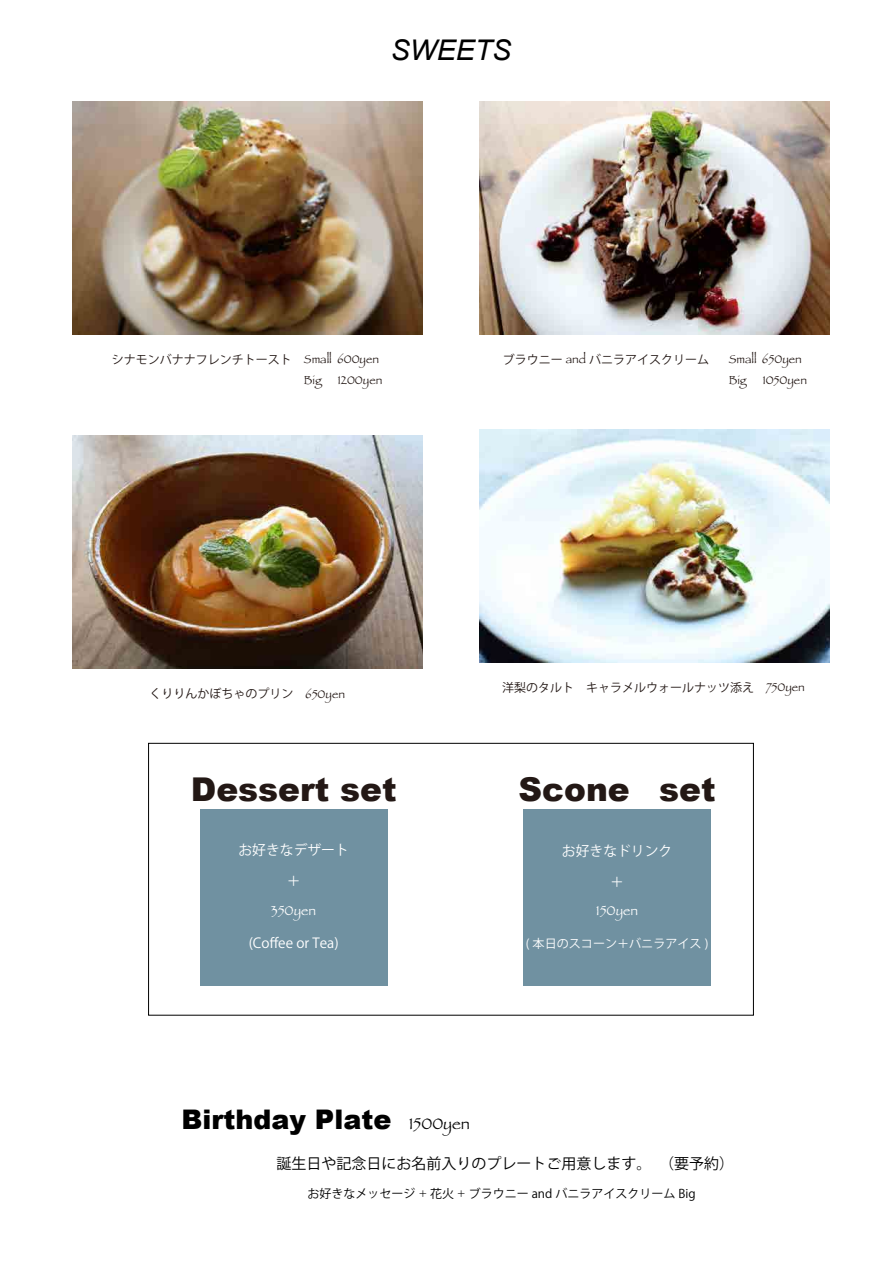
<style>
.page{position:relative;width:893px;height:1263px;background:#fff}
.page>*{position:absolute;margin:0;border:0;box-sizing:border-box;transform-origin:0 0}
.t1{font:900 32.85px "Arial";color:#231815}
.t2{font:italic 28.5px "Arial";color:#000}
.t3{font:900 27px "Arial";color:#000}
.t4{font:16.5px "Papyrus";color:#000}
.t5{font:15px "Koz Go Pr 6 N";color:#000}
.t6{font:13.8px "Koz Go Pr 6 N";color:#fff}
.t7{font:13.8px "Papyrus";color:#fff}
.t8{font:12.15px "Koz Go Pr 6 N";color:#fff}
.t9{font:12px "Koz Go Pr 6 N";color:#231815}
.t10{font:12px "Koz Go Pr 6 N";color:#000}
.t11{font:12px/21px "Papyrus";color:#231815}
.s1{font-family:"Papyrus"}
.s2{font-size:9px}
</style>
<div class="page">
<div style="left:200px;top:809px;width:187px;height:177px;background:#7091a1"></div>
<div style="left:523px;top:809px;width:188px;height:177px;background:#7091a1"></div>
<div style="left:148px;top:743px;width:606px;height:272px;border:1px solid #000"></div>
<img style="left:72px;top:101px;width:350px;height:233px">
<img style="left:72px;top:436px;width:350px;height:233px">
<img style="left:480px;top:429px;width:350px;height:233px">
<img style="left:480px;top:101px;width:350px;height:233px">
<h2 class="t2" style="left:391px;top:32px;width:122px">SWEETS</h2>
<p class="t9" style="left:112px;top:352px;width:269px">シナモンバナナフレンチトースト　<span class="s1">Small 600yen</span></p>
<p class="t11" style="left:338px;top:369px;width:46px">1200yen</p>
<p class="t9" style="left:503px;top:352px;width:208px">ブラウニー <span class="s1">and</span> バニラアイスクリーム</p>
<p class="t11" style="left:763px;top:348px;width:46px;text-indent:-34px">Small 650yen<br>1050yen</p>
<p class="t9" style="left:149px;top:687px;width:197px">くりりんかぼちゃのプリン　<span class="s1">650yen</span></p>
<p class="t9" style="left:502px;top:680px;width:304px">洋梨のタルト　キャラメルウォールナッツ添え　<span class="s1">750yen</span></p>
<h1 class="t1" style="left:191px;top:771px;width:207px">Dessert set</h1>
<p class="t6" style="left:238px;top:842px;width:112px">お好きなデザート</p>
<p class="t6" style="left:287px;top:873px;width:15px">＋</p>
<p class="t7" style="left:271px;top:902px;width:46px">350yen</p>
<p class="t6" style="left:249px;top:935px;width:91px">(Coffee or Tea)</p>
<h1 class="t1" style="left:519px;top:771px;width:199px">Scone set</h1>
<p class="t6" style="left:562px;top:843px;width:112px">お好きなドリンク</p>
<p class="t6" style="left:610px;top:874px;width:15px">＋</p>
<p class="t7" style="left:596px;top:902px;width:43px">150yen</p>
<p class="t8" style="left:526px;top:937px;width:184px">( 本日のスコーン＋バニラアイス )</p>
<h3 class="t3" style="left:181px;top:1104px;width:211px">Birthday Plate</h3>
<h3 class="t4" style="left:409px;top:1113px;width:62px">1500yen</h3>
<p class="t5" style="left:277px;top:1155px;width:459px">誕生日や記念日にお名前入りのプレートご用意します。　（要予約）</p>
<p class="t10" style="left:308px;top:1187px;width:389px">お好きなメッセージ <span class="s2">＋</span> 花火 <span class="s2">＋</span> ブラウニー and バニラアイスクリーム Big</p>
</div>
